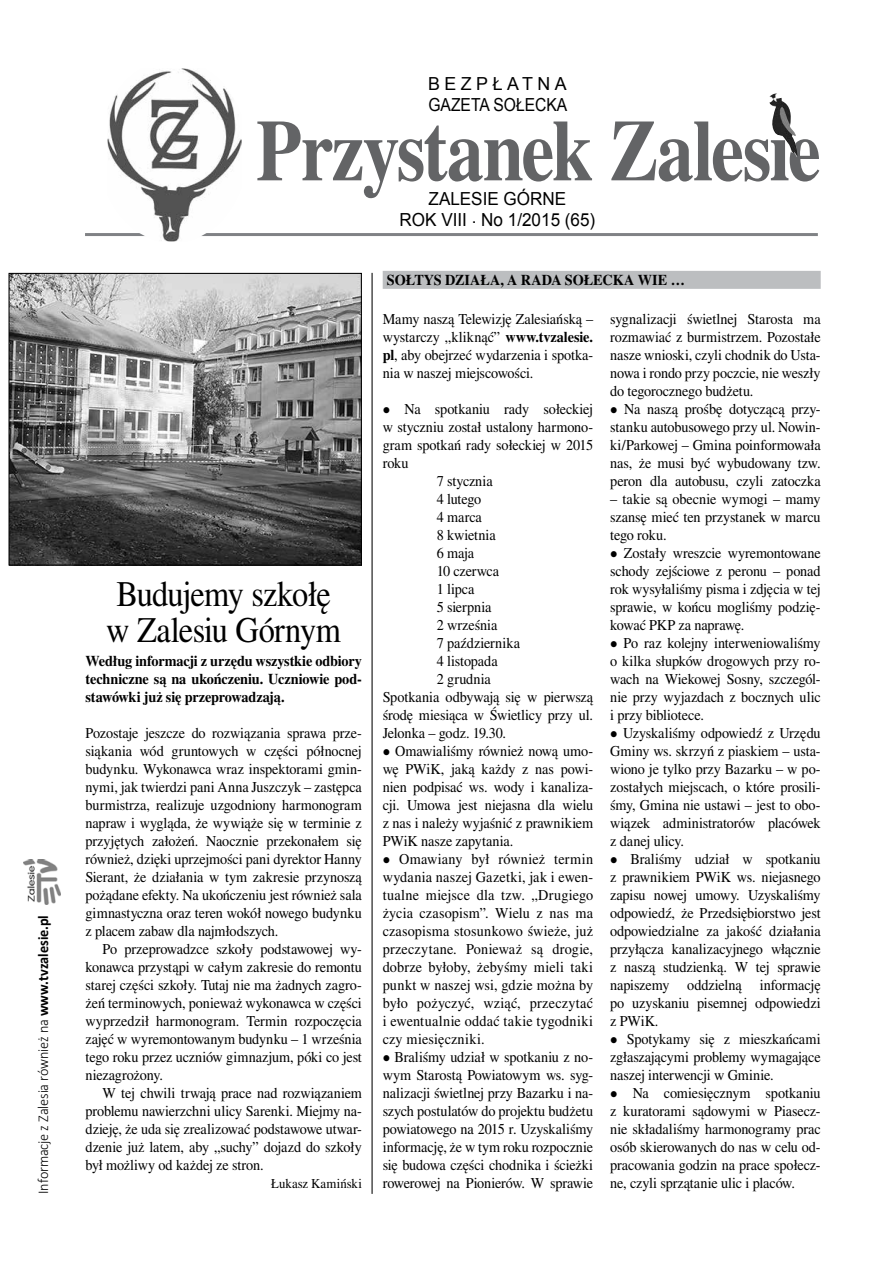
<style>
.page{position:relative;width:893px;height:1263px;background:#fff}
.page>*{position:absolute;margin:0;border:0;box-sizing:border-box;transform-origin:0 0}
.t1{font:87px "Times CE Bold";letter-spacing:-.025em;color:#636466;scale:.85 1}
.t2{font:36px/36px "Times CE Medium";letter-spacing:-.025em;color:#000;scale:.9 1}
.t3{font:18px/21px "Arial";color:#000;text-align:center;scale:.95 1}
.t4{font:18px/21px "Arial";color:#000}
.t5{font:15px/18px "Times CE Medium";letter-spacing:-.01em;color:#000;text-align:justify;scale:.95 1}
.t6{font:15px/18px "Times CE Bold";letter-spacing:-.005em;color:#000;text-align:justify;scale:.95 1}
.t7{font:300 15px "Calibri";letter-spacing:-.01em;color:#000;scale:.95 1}
.t8{font:13.5px "Times CE Medium";letter-spacing:.005em;color:#000;scale:.95 1}
.s1{font-weight:700}
.s2{font-family:"Times CE Bold"}
</style>
<div class="page">
<hr style="left:85px;top:233px;width:733px;height:3px;background:#808285">
<img style="left:108px;top:69px;width:134px;height:172px">
<img style="left:769px;top:93px;width:28px;height:63px">
<div style="left:383px;top:271px;width:438px;height:18px;background:#bcbec0"></div>
<img style="left:11px;top:275px;width:349px;height:289px">
<div style="left:9px;top:273px;width:353px;height:293px;border:1px solid #000"></div>
<img style="left:23px;top:860px;width:37px;height:44px">
<hr style="left:372px;top:273px;width:1px;height:921px;background:#000">
<p class="t7" style="left:34px;top:1194px;width:295px;rotate:-90deg">Informacje z Zalesia również na <span class="s1">www.tvzalesie.pl</span></p>
<p class="t4" style="left:428px;top:73px;width:141px">BEZPŁATNA<br>GAZETA SOŁECKA</p>
<h1 class="t1" style="left:256px;top:98px;width:666px">Przystanek Zalesie</h1>
<p class="t3" style="left:400px;top:189px;width:208px">ZALESIE GÓRNE<br>ROK VIII . No 1/2015 (65)</p>
<h2 class="t2" style="left:106px;top:575px;width:263px">Budujemy szkołę w Zalesiu Górnym</h2>
<p class="t6" style="left:86px;top:652px;width:292px">Według informacji z urzędu wszystkie odbiory techniczne są na ukończeniu. Uczniowie pod&shy;stawówki już się przeprowadzają.</p>
<p class="t5" style="left:86px;top:724px;width:292px">Pozostaje jeszcze do rozwiązania sprawa prze&shy;siąkania wód gruntowych w części północnej budynku. Wykonawca wraz inspektorami gmin&shy;nymi, jak twierdzi pani Anna Juszczyk – zastępca burmistrza, realizuje uzgodniony harmonogram napraw i wygląda, że wywiąże się w terminie z przyjętych założeń. Naocznie przekonałem się również, dzięki uprzejmości pani dyrektor Hanny Sierant, że działania w tym zakresie przynoszą pożądane efekty. Na ukończeniu jest również sala gimnastyczna oraz teren wokół nowego budynku z placem zabaw dla najmłodszych.</p>
<p class="t5" style="left:86px;top:940px;width:292px;text-indent:17px">Po przeprowadzce szkoły podstawowej wy&shy;konawca przystąpi w całym zakresie do remontu starej części szkoły. Tutaj nie ma żadnych zagro&shy;żeń terminowych, ponieważ wykonawca w części wyprzedził harmonogram. Termin rozpoczęcia zajęć w wyremontowanym budynku – 1 września tego roku przez uczniów gimnazjum, póki co jest niezagrożony.</p>
<p class="t5" style="left:86px;top:1084px;width:292px;text-indent:17px">W tej chwili trwają prace nad rozwiązaniem problemu nawierzchni ulicy Sarenki. Miejmy na&shy;dzieję, że uda się zrealizować podstawowe utwar&shy;dzenie już latem, aby „suchy” dojazd do szkoły był możliwy od każdej ze stron.</p>
<p class="t8" style="left:271px;top:1176px;width:97px">Łukasz Kamiński</p>
<p class="t6" style="left:387px;top:270px;width:315px">Sołtys działa, a rada sołecka wie …</p>
<p class="t5" style="left:383px;top:310px;width:223px">Mamy naszą Telewizję Zalesiańską – wystarczy „kliknąć” <span class="s2">www.tvzalesie. pl</span>, aby obejrzeć wydarzenia i spotka&shy;nia w naszej miejscowości.</p>
<p class="t5" style="left:383px;top:400px;width:223px">● Na spotkaniu rady sołeckiej</p>
<p class="t5" style="left:383px;top:418px;width:223px">w styczniu został ustalony harmono-</p>
<p class="t5" style="left:383px;top:436px;width:223px">gram spotkań rady sołeckiej w 2015</p>
<p class="t5" style="left:383px;top:454px;width:29px">roku</p>
<p class="t5" style="left:437px;top:472px;width:60px">7 stycznia</p>
<p class="t5" style="left:437px;top:490px;width:49px">4 lutego</p>
<p class="t5" style="left:437px;top:508px;width:49px">4 marca</p>
<p class="t5" style="left:437px;top:526px;width:64px">8 kwietnia</p>
<p class="t5" style="left:437px;top:544px;width:41px">6 maja</p>
<p class="t5" style="left:437px;top:562px;width:67px">10 czerwca</p>
<p class="t5" style="left:437px;top:580px;width:41px">1 lipca</p>
<p class="t5" style="left:437px;top:598px;width:59px">5 sierpnia</p>
<p class="t5" style="left:437px;top:616px;width:65px">2 września</p>
<p class="t5" style="left:437px;top:634px;width:89px">7 października</p>
<p class="t5" style="left:437px;top:652px;width:66px">4 listopada</p>
<p class="t5" style="left:437px;top:670px;width:59px">2 grudnia</p>
<p class="t5" style="left:383px;top:688px;width:223px">Spotkania odbywają się w pierwszą</p>
<p class="t5" style="left:383px;top:706px;width:223px">środę miesiąca w Świetlicy przy ul.</p>
<p class="t5" style="left:383px;top:724px;width:131px">Jelonka – godz. 19.30.</p>
<p class="t5" style="left:383px;top:742px;width:223px">● Omawialiśmy również nową umo&shy;wę PWiK, jaką każdy z nas powi&shy;nien podpisać ws. wody i kanaliza&shy;cji. Umowa jest niejasna dla wielu z nas i należy wyjaśnić z prawnikiem PWiK nasze zapytania.</p>
<p class="t5" style="left:383px;top:850px;width:223px">● Omawiany był również termin wydania naszej Gazetki, jak i ewen&shy;tualne miejsce dla tzw. „Drugiego życia czasopism”. Wielu z nas ma czasopisma stosunkowo świeże, już przeczytane. Ponieważ są drogie, dobrze byłoby, żebyśmy mieli taki punkt w naszej wsi, gdzie można by było pożyczyć, wziąć, przeczytać i ewentualnie oddać takie tygodniki czy miesięczniki.</p>
<p class="t5" style="left:383px;top:1048px;width:223px">● Braliśmy udział w spotkaniu z no&shy;wym Starostą Powiatowym ws. syg&shy;nalizacji świetlnej przy Bazarku i na&shy;szych postulatów do projektu budżetu powiatowego na 2015 r. Uzyskaliśmy informację, że w tym roku rozpocznie się budowa części chodnika i ścieżki rowerowej na Pionierów. W sprawie</p>
<p class="t5" style="left:610px;top:310px;width:223px">sygnalizacji świetlnej Starosta ma rozmawiać z burmistrzem. Pozostałe nasze wnioski, czyli chodnik do Usta&shy;nowa i rondo przy poczcie, nie weszły do tegorocznego budżetu.</p>
<p class="t5" style="left:610px;top:400px;width:223px">● Na naszą prośbę dotyczącą przy&shy;stanku autobusowego przy ul. Nowin&shy;ki/Parkowej – Gmina poinformowała nas, że musi być wybudowany tzw. peron dla autobusu, czyli zatoczka</p>
<p class="t5" style="left:610px;top:490px;width:223px">– takie są obecnie wymogi – mamy szansę mieć ten przystanek w marcu tego roku.</p>
<p class="t5" style="left:610px;top:544px;width:223px">● Zostały wreszcie wyremontowane schody zejściowe z peronu – ponad rok wysyłaliśmy pisma i zdjęcia w tej sprawie, w końcu mogliśmy podzię&shy;kować PKP za naprawę.</p>
<p class="t5" style="left:610px;top:634px;width:223px">● Po raz kolejny interweniowaliśmy o kilka słupków drogowych przy ro&shy;wach na Wiekowej Sosny, szczegól&shy;nie przy wyjazdach z bocznych ulic i przy bibliotece.</p>
<p class="t5" style="left:610px;top:724px;width:223px">● Uzyskaliśmy odpowiedź z Urzędu Gminy ws. skrzyń z piaskiem – usta&shy;wiono je tylko przy Bazarku – w po&shy;zostałych miejscach, o które prosili&shy;śmy, Gmina nie ustawi – jest to obo&shy;wiązek administratorów placówek z danej ulicy.</p>
<p class="t5" style="left:610px;top:850px;width:223px">● Braliśmy udział w spotkaniu z prawnikiem PWiK ws. niejasnego zapisu nowej umowy. Uzyskaliśmy odpowiedź, że Przedsiębiorstwo jest odpowiedzialne za jakość działania przyłącza kanalizacyjnego włącznie z naszą studzienką. W tej sprawie napiszemy oddzielną informację po uzyskaniu pisemnej odpowiedzi z PWiK.</p>
<p class="t5" style="left:610px;top:1030px;width:223px">● Spotykamy się z mieszkańcami zgłaszającymi problemy wymagające naszej interwencji w Gminie.</p>
<p class="t5" style="left:610px;top:1084px;width:223px">● Na comiesięcznym spotkaniu z kuratorami sądowymi w Piasecz&shy;nie składaliśmy harmonogramy prac osób skierowanych do nas w celu od&shy;pracowania godzin na prace społecz&shy;ne, czyli sprzątanie ulic i placów.</p>
</div>
